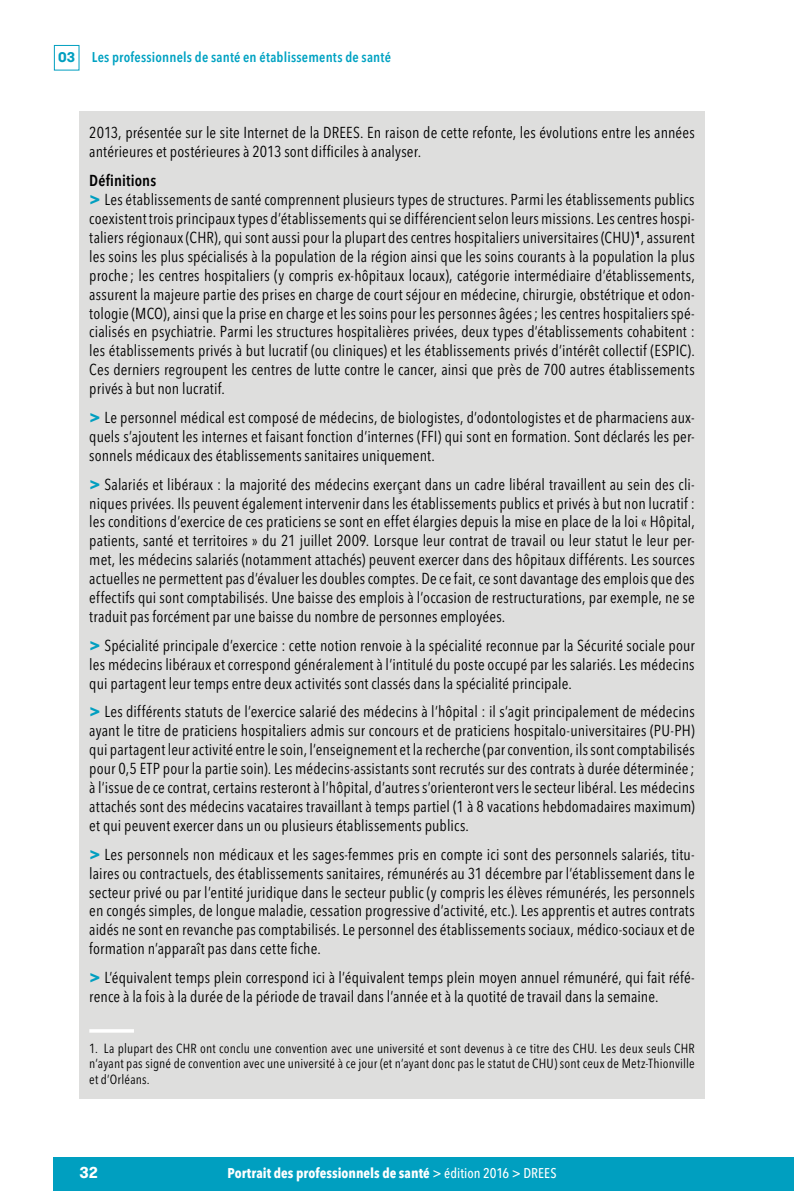
<style>
.page{position:relative;width:794px;height:1191px;background:#fff}
.page>*{position:absolute;margin:0;border:0;box-sizing:border-box;transform-origin:0 0}
.t1{font:condensed 15.75px/18.9px "Avenir Next LT Pro";letter-spacing:.01em;color:#000;text-align:justify}
.t2{font:700 15.75px "GT Walsheim";color:#fff}
.t3{font:700 condensed 14px "Avenir Next LT Pro";color:#fff}
.t4{font:600 condensed 14px "Avenir Next LT Pro";letter-spacing:.015em;color:#00a2c2}
.t5{font:condensed 13.12px/15.8px "Avenir Next LT Pro";letter-spacing:.015em;color:#000;text-align:justify}
.s1{font-family:"GT Walsheim Pro Trial";font-weight:700;font-stretch:normal;color:#009fc0}
.s2{font-weight:600}
.s3{font-weight:700;font-stretch:normal;font-size:17.5px;color:#009fc0}
.s4{font-weight:500}
</style>
<div class="page">
<div style="left:54px;top:45px;width:25px;height:25px;border:1px solid #009fc0"></div>
<div style="left:54px;top:1157px;width:740px;height:34px;background:#009fc0"></div>
<div style="left:79px;top:112px;width:625px;height:987px;background:#dededd"></div>
<hr style="left:89px;top:1029px;width:45px;height:3px;background:#fff">
<p class="t4" style="left:58px;top:49px;width:334px"><span class="s1">03</span> Les professionnels de santé en établissements de santé</p>
<p class="t1" style="left:89px;top:123px;width:607px">2013, présentée sur le site Internet de la DREES. En raison de cette refonte, les évolutions entre les années antérieures et postérieures à 2013 sont difficiles à analyser.</p>
<p class="t1" style="left:89px;top:171px;width:607px;text-align:left"><span class="s2">Définitions<br></span><span class="s3">&gt;</span> Les établissements de santé comprennent plusieurs types de structures. Parmi les établissements publics coexistent trois principaux types d’établissements qui se différencient selon leurs missions. Les centres hospi&shy;taliers régionaux (CHR), qui sont aussi pour la plupart des centres hospitaliers universitaires (CHU)<sup>1</sup>, assurent les soins les plus spécialisés à la population de la région ainsi que les soins courants à la population la plus proche ; les centres hospitaliers (y compris ex-hôpitaux locaux), catégorie intermédiaire d’établissements, assurent la majeure partie des prises en charge de court séjour en médecine, chirurgie, obstétrique et odon&shy;tologie (MCO), ainsi que la prise en charge et les soins pour les personnes âgées; les centres hospitaliers spé&shy;cialisés en psychiatrie. Parmi les structures hospitalières privées, deux types d’établissements cohabitent : les établissements privés à but lucratif (ou cliniques) et les établissements privés d’intérêt collectif (ESPIC).<br>Ces derniers regroupent les centres de lutte contre le cancer, ainsi que près de 700 autres établissements privés à but non lucratif.</p>
<p class="t1" style="left:89px;top:408px;width:607px"><span class="s3">&gt;</span> Le personnel médical est composé de médecins, de biologistes, d’odontologistes et de pharmaciens aux&shy;quels s’ajoutent les internes et faisant fonction d’internes (FFI) qui sont en formation. Sont déclarés les per&shy;sonnels médicaux des établissements sanitaires uniquement.</p>
<p class="t1" style="left:89px;top:474px;width:607px"><span class="s3">&gt;</span> Salariés et libéraux : la majorité des médecins exerçant dans un cadre libéral travaillent au sein des cli&shy;niques privées. Ils peuvent également intervenir dans les établissements publics et privés à but non lucratif : les conditions d’exercice de ces praticiens se sont en effet élargies depuis la mise en place de la loi « Hôpital, patients, santé et territoires » du 21 juillet 2009. Lorsque leur contrat de travail ou leur statut le leur per&shy;met, les médecins salariés (notamment attachés) peuvent exercer dans des hôpitaux différents. Les sources actuelles ne permettent pas d’évaluer les doubles comptes. De ce fait, ce sont davantage des emplois que des effectifs qui sont comptabilisés. Une baisse des emplois à l’occasion de restructurations, par exemple, ne se traduit pas forcément par une baisse du nombre de personnes employées.</p>
<p class="t1" style="left:89px;top:636px;width:607px"><span class="s3">&gt;</span> Spécialité principale d’exercice : cette notion renvoie à la spécialité reconnue par la Sécurité sociale pour les médecins libéraux et correspond généralement à l’intitulé du poste occupé par les salariés. Les médecins qui partagent leur temps entre deux activités sont classés dans la spécialité principale.</p>
<p class="t1" style="left:89px;top:702px;width:607px"><span class="s3">&gt;</span> Les différents statuts de l’exercice salarié des médecins à l’hôpital : il s’agit principalement de médecins ayant le titre de praticiens hospitaliers admis sur concours et de praticiens hospitalo-universitaires (PU-PH) qui partagent leur activité entre le soin, l’enseignement et la recherche (par convention, ils sont comptabilisés pour 0,5 ETP pour la partie soin). Les médecins-assistants sont recrutés sur des contrats à durée déterminée ; à l’issue de ce contrat, certains resteront à l’hôpital, d’autres s’orienteront vers le secteur libéral. Les médecins attachés sont des médecins vacataires travaillant à temps partiel (1 à 8 vacations hebdomadaires maximum) et qui peuvent exercer dans un ou plusieurs établissements publics.</p>
<p class="t1" style="left:89px;top:844px;width:607px"><span class="s3">&gt;</span> Les personnels non médicaux et les sages-femmes pris en compte ici sont des personnels salariés, titu&shy;laires ou contractuels, des établissements sanitaires, rémunérés au 31 décembre par l’établissement dans le secteur privé ou par l’entité juridique dans le secteur public (y compris les élèves rémunérés, les personnels en congés simples, de longue maladie, cessation progressive d’activité, etc.). Les apprentis et autres contrats aidés ne sont en revanche pas comptabilisés. Le personnel des établissements sociaux, médico-sociaux et de formation n’apparaît pas dans cette fiche.</p>
<p class="t1" style="left:89px;top:968px;width:607px"><span class="s3">&gt;</span> L’équivalent temps plein correspond ici à l’équivalent temps plein moyen annuel rémunéré, qui fait réfé&shy;rence à la fois à la durée de la période de travail dans l’année et à la quotité de travail dans la semaine.</p>
<p class="t5" style="left:89px;top:1040px;width:607px">1. La plupart des CHR ont conclu une convention avec une université et sont devenus à ce titre des CHU. Les deux seuls CHR n’ayant pas signé de convention avec une université à ce jour (et n’ayant donc pas le statut de CHU) sont ceux de Metz-Thionville et d’Orléans.</p>
<p class="t2" style="left:79px;top:1162px;width:20px">32</p>
<p class="t3" style="left:227px;top:1165px;width:330px">Portrait des professionnels de santé <span class="s4">&gt; édition 2016 &gt; DREES</span></p>
</div>
